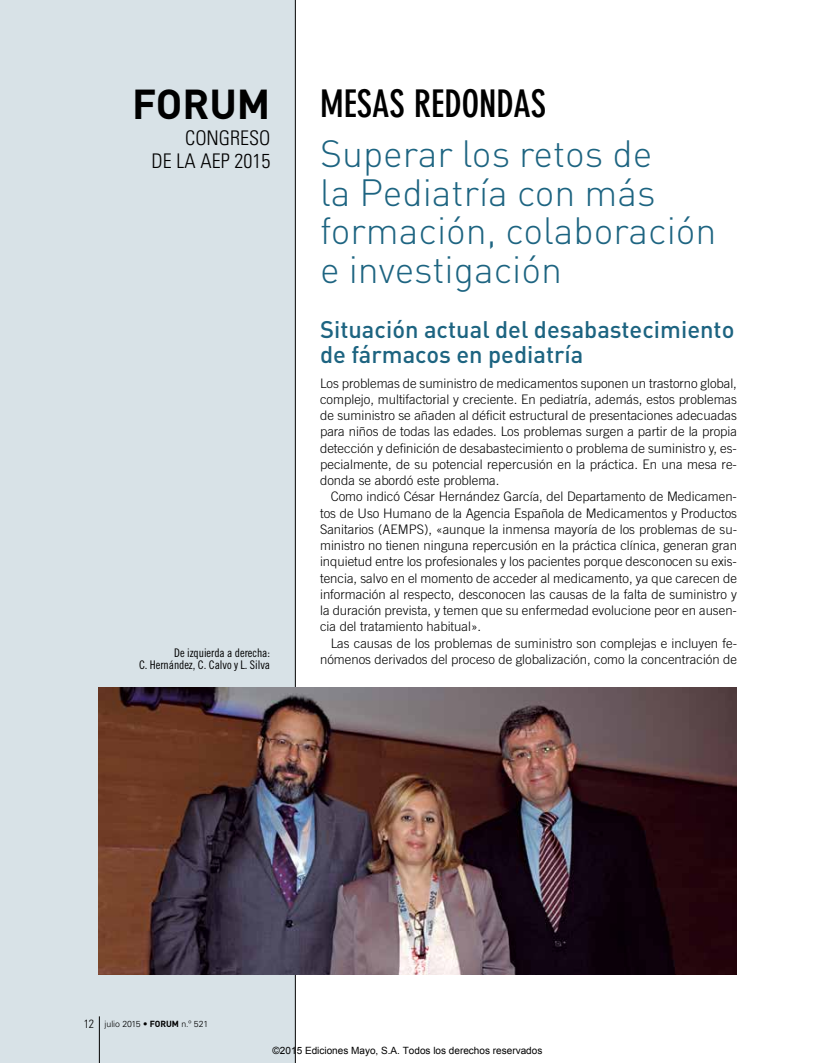
<style>
.page{position:relative;width:815px;height:1063px;background:#fff}
.page>*{position:absolute;margin:0;border:0;box-sizing:border-box;transform-origin:0 0}
.t1{font:700 41.25px "DIN Pro";color:#000}
.t2{font:300 37.5px/38.8px "DIN Pro";color:#1d6481}
.t3{font:700 condensed 37.5px "DIN Neuzeit Grotesk Std";color:#000}
.t4{font:500 23.75px/25px "DIN Pro";color:#1d6481}
.t5{font:300 condensed 20.12px/23px "Univers LT Std";color:#000;text-align:right}
.t6{font:300 13.12px/16.2px "Trade Gothic LT Std";color:#000;text-align:justify}
.t7{font:11.88px/12.5px "Trade Gothic LT Std Cn 18";letter-spacing:-.005em;color:#000;text-align:right}
.t8{font:300 condensed 11.88px "Univers LT Std";color:#000}
.t9{font:10px "Arial";color:#000}
.t10{font:300 8.75px "Univers LT Std";color:#000}
.s1{font-family:"DIN Pro";font-weight:700}
</style>
<div class="page">
<div style="left:0;top:0;width:295px;height:1063px;background:#d8e2e7"></div>
<hr style="left:295px;top:0;width:1px;height:1063px;background:#000">
<hr style="left:99px;top:1016px;width:1px;height:47px;background:#000">
<img style="left:99px;top:688px;width:638px;height:286px">
<h1 class="t1" style="left:132px;top:76px;width:140px">FORUM</h1>
<h3 class="t5" style="left:152px;top:126px;width:120px">CONGRESO<br>DE LA AEP 2015</h3>
<p class="t7" style="left:139px;top:646px;width:133px">De izquierda a derecha:<br>C. Hernández, C. Calvo y L. Silva</p>
<h2 class="t3" style="left:320px;top:82px;width:227px">MESAS REDONDAS</h2>
<h2 class="t2" style="left:320px;top:132px;width:398px">Superar los retos de<br>la Pediatría con más formación, colaboración e investigación</h2>
<h3 class="t4" style="left:320px;top:316px;width:416px">Situación actual del desabastecimiento de fármacos en pediatría</h3>
<p class="t6" style="left:320px;top:375px;width:418px">Los problemas de suministro de medicamentos suponen un trastorno global, complejo, multifactorial y creciente. En pediatría, además, estos problemas de suministro se añaden al déficit estructural de presentaciones adecuadas para niños de todas las edades. Los problemas surgen a partir de la propia detección y definición de desabastecimiento o problema de suministro y, es&shy;pecialmente, de su potencial repercusión en la práctica. En una mesa re&shy;donda se abordó este problema.</p>
<p class="t6" style="left:320px;top:488px;width:418px;text-indent:11px">Como indicó César Hernández García, del Departamento de Medicamen&shy;tos de Uso Humano de la Agencia Española de Medicamentos y Productos Sanitarios (AEMPS), «aunque la inmensa mayoría de los problemas de su&shy;ministro no tienen ninguna repercusión en la práctica clínica, generan gran inquietud entre los profesionales y los pacientes porque desconocen su exis&shy;tencia, salvo en el momento de acceder al medicamento, ya que carecen de información al respecto, desconocen las causas de la falta de suministro y la duración prevista, y temen que su enfermedad evolucione peor en ausen&shy;cia del tratamiento habitual».</p>
<p class="t6" style="left:320px;top:635px;width:418px;text-align:right">Las causas de los problemas de suministro son complejas e incluyen fe&shy;nómenos derivados del proceso de globalización, como la concentración de</p>
<p class="t8" style="left:84px;top:1016px;width:12px">12</p>
<p class="t10" style="left:105px;top:1018px;width:105px">julio 2015 • <span class="s1">FORUM</span> n.º 521</p>
<p class="t9" style="left:273px;top:1044px;width:271px">©2015 Ediciones Mayo, S.A. Todos los derechos reservados</p>
</div>
